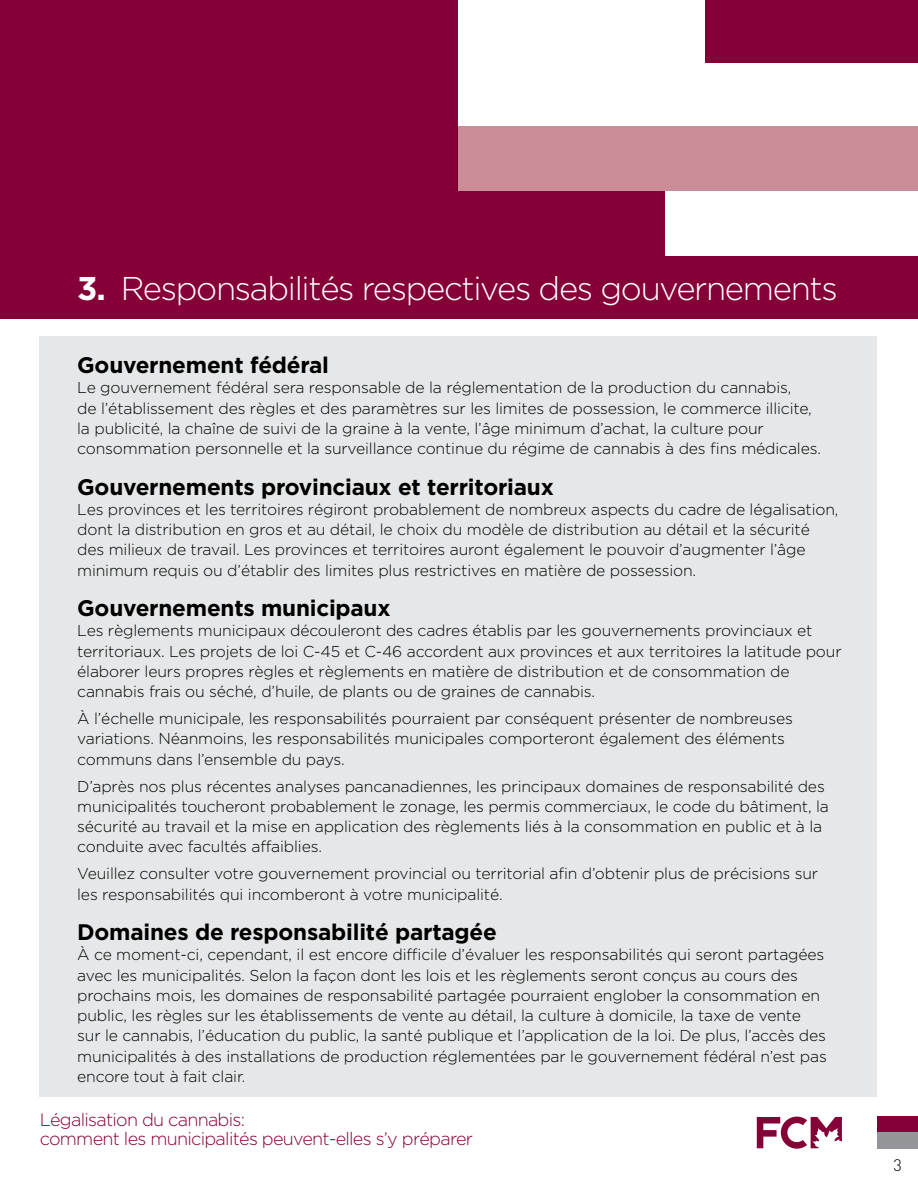
<style>
.page{position:relative;width:918px;height:1188px;background:#fff}
.page>*{position:absolute;margin:0;border:0;box-sizing:border-box;transform-origin:0 0}
.t1{font:300 32.85px "Gotham";letter-spacing:-.04em;color:#fff}
.t2{font:700 22.5px "Gotham";letter-spacing:-.01em;color:#000}
.t3{font:300 18px/19.5px "Gotham";letter-spacing:-.04em;color:#860038}
.t4{font:300 16.5px "DIN";color:#000}
.t5{font:300 15.75px/20.2px "Gotham";letter-spacing:-.01em;color:#000}
.s1{font-weight:700}
</style>
<div class="page">
<div style="left:40px;top:337px;width:837px;height:760px;background:#e6e7e8"></div>
<div style="left:0;top:0;width:458px;height:319px;background:#860038"></div>
<div style="left:458px;top:191px;width:460px;height:128px;background:#860038"></div>
<div style="left:666px;top:182px;width:252px;height:73px;background:#fff"></div>
<div style="left:458px;top:127px;width:460px;height:64px;background:#ca8d97"></div>
<div style="left:705px;top:0;width:213px;height:63px;background:#860038"></div>
<div style="left:877px;top:1117px;width:41px;height:16px;background:#860038"></div>
<div style="left:877px;top:1133px;width:41px;height:16px;background:#939598"></div>
<svg style="left:757px;top:1117px;width:85px;height:32px"></svg>
<h2 class="t1" style="left:77px;top:270px;width:762px"><span class="s1">3.</span> Responsabilités respectives des ouvernements</h2>
<h3 class="t2" style="left:77px;top:352px;width:253px">Gouvernement fédéral</h3>
<p class="t5" style="left:77px;top:377px;width:745px">Le ouvernement fédéral sera responsable de la ré lementation de la production du cannabis,<br>de l’établissement des rè les et des paramètres sur les limites de possession, le commerce illicite, la publicité, la chaîne de suivi de la raine à la vente, l’â e minimum d’achat, la culture pour consommation personnelle et la surveillance continue du ré ime de cannabis à des fns médicales.</p>
<h3 class="t2" style="left:77px;top:474px;width:478px">Gouvernements provinciaux et territoriaux</h3>
<p class="t5" style="left:77px;top:499px;width:763px">Les provinces et les territoires ré iront probablement de nombreux aspects du cadre de lé alisation, dont la distribution en ros et au détail, le choix du modèle de distribution au détail et la sécurité des milieux de travail. Les provinces et territoires auront é alement le pouvoir d’au menter l’â e minimum requis ou d’établir des limites plus restrictives en matière de possession.</p>
<h3 class="t2" style="left:77px;top:595px;width:315px">Gouvernements municipaux</h3>
<p class="t5" style="left:77px;top:620px;width:766px">Les rè lements municipaux découleront des cadres établis par les ouvernements provinciaux et territoriaux. Les projets de loi C-45 et C-46 accordent aux provinces et aux territoires la latitude pour élaborer leurs propres rè les et rè lements en matière de distribution et de consommation de cannabis frais ou séché, d’huile, de plants ou de raines de cannabis.</p>
<p class="t5" style="left:77px;top:708px;width:717px">À l’échelle municipale, les responsabilités pourraient par conséquent présenter de nombreuses variations. Néanmoins, les responsabilités municipales comporteront é alement des éléments communs dans l’ensemble du pays.</p>
<p class="t5" style="left:77px;top:776px;width:753px">D’après nos plus récentes analyses pancanadiennes, les principaux domaines de responsabilité des municipalités toucheront probablement le zona e, les permis commerciaux, le code du bâtiment, la sécurité au travail et la mise en application des rè lements liés à la consommation en public et à la conduite avec facultés affaiblies.</p>
<p class="t5" style="left:77px;top:863px;width:742px">Veuillez consulter votre ouvernement provincial ou territorial afn d’obtenir plus de précisions sur les responsabilités qui incomberont à votre municipalité.</p>
<h3 class="t2" style="left:77px;top:919px;width:421px">Domaines de responsabilité partagée</h3>
<p class="t5" style="left:77px;top:944px;width:751px">À ce moment-ci, cependant, il est encore diffcile d’évaluer les responsabilités qui seront parta ées avec les municipalités. Selon la façon dont les lois et les rè lements seront conçus au cours des prochains mois, les domaines de responsabilité parta ée pourraient en lober la consommation en public, les rè les sur les établissements de vente au détail, la culture à domicile, la taxe de vente sur le cannabis, l’éducation du public, la santé publique et l’application de la loi. De plus, l’accès des municipalités à des installations de production ré lementées par le ouvernement fédéral n’est pas encore tout à fait clair.</p>
<p class="t3" style="left:40px;top:1109px;width:435px">Lé alisation du cannabis:<br>comment les municipalités peuvent-elles s’y préparer</p>
<p class="t4" style="left:893px;top:1155px;width:10px">3</p>
</div>
